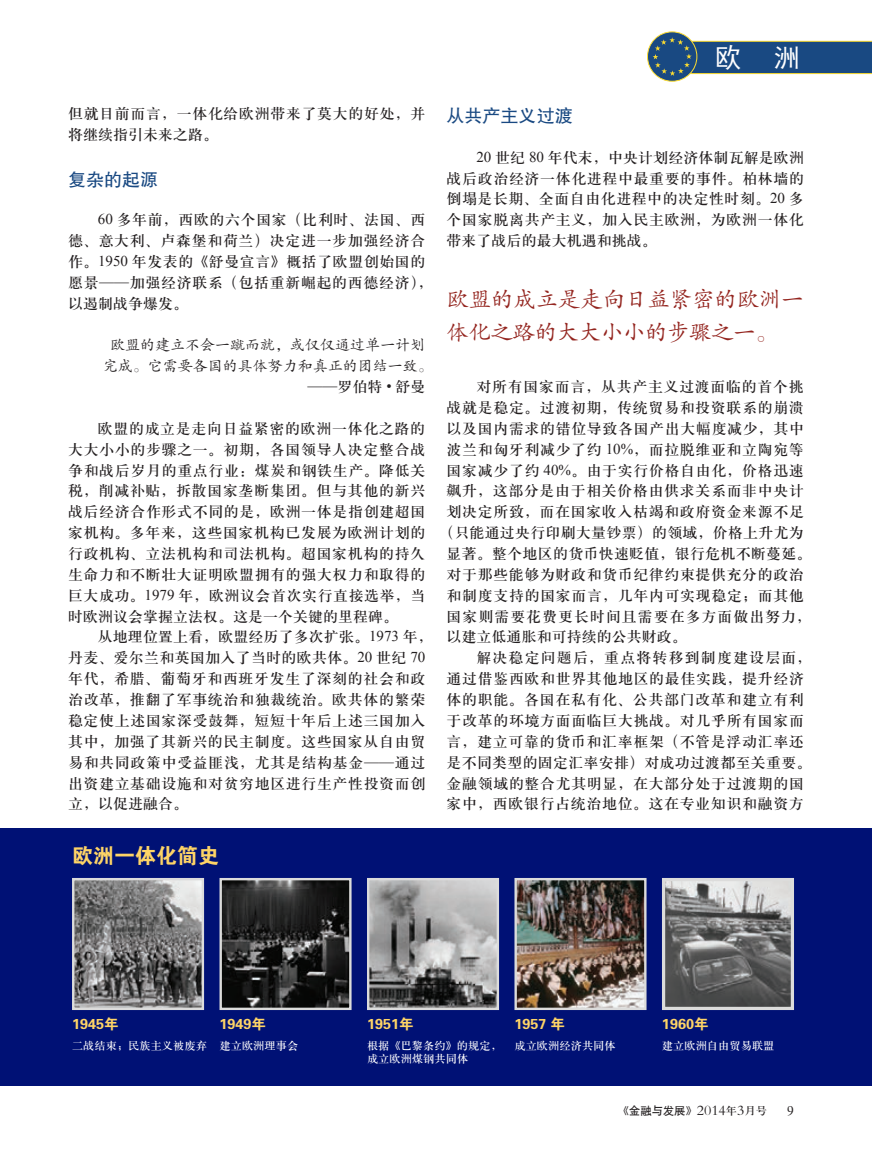
<style>
.page{position:relative;width:872px;height:1170px;background:#fff}
.page>*{position:absolute;margin:0;border:0;box-sizing:border-box;transform-origin:0 0}
.t1{font:27px "Sim Hei";color:#fff}
.t2{font:22.5px/33px "FZKTK GBK1 0";letter-spacing:-.01em;color:#94251f}
.t3{font:21px "FZDHTK GBK1 0";color:#fed466}
.t4{font:18px "FZHTK GBK1 0";color:#194982}
.t5{font:15px/20.9px "H Ya 3 gj";letter-spacing:.04em;color:#231f20}
.t6{font:15px "H Ya 3 gj";letter-spacing:.015em;color:#231f20}
.t7{font:15px/20.9px "FZKTJW GB1 0";color:#231f20;text-align:center}
.t8{font:15px "H Ya 3 gj";letter-spacing:.06em;color:#231f20}
.t9{font:15px "H Ya 3 gj";letter-spacing:.075em;color:#231f20}
.t10{font:15px "H Ya 3 gj";color:#231f20}
.t11{font:14.4px "FZDHTK GBK1 0";color:#fed466}
.t12{font:13.5px "H Ya 3 gj";color:#231f20}
.t13{font:11.25px/13.6px "H Ya 3 gj";color:#fff}
.t14{font:10.95px "H Yb 1 gj";color:#231f20}
.s1{font-family:"Times New Roman"}
.s2{font-family:"FZKTJW GB1 0"}
.s3{font-family:"FZSYJW GB1 0";font-size:14.7px}
.s4{font-family:"H Ya 3 gj"}
</style>
<div class="page">
<div style="left:0;top:828px;width:872px;height:257px;background:#001175"></div>
<svg style="left:647px;top:32px;width:50px;height:49px"></svg>
<div style="left:647px;top:32px;width:50px;height:49px;border:1px solid #fcdc31;border-radius:50%"></div>
<svg style="left:652px;top:37px;width:220px;height:39px;background:#43688c"></svg>
<img style="left:370px;top:880px;width:126px;height:126px">
<div style="left:367px;top:877px;width:132px;height:132px;border:2px solid #dcdcdb"></div>
<img style="left:517px;top:880px;width:126px;height:126px">
<div style="left:514px;top:877px;width:132px;height:132px;border:2px solid #dcdcdb"></div>
<img style="left:75px;top:880px;width:126px;height:126px">
<div style="left:72px;top:877px;width:132px;height:132px;border:2px solid #dcdcdb"></div>
<img style="left:222px;top:880px;width:126px;height:126px">
<div style="left:219px;top:877px;width:132px;height:132px;border:2px solid #dcdcdb"></div>
<img style="left:666px;top:881px;width:124px;height:124px">
<div style="left:662px;top:877px;width:132px;height:132px;border:3px solid #dcdcdb"></div>
<p class="t5" style="left:68px;top:103px;width:359px">但就目前而言，一体化给欧洲带来了莫大的好处，并将继续指引未来之路。</p>
<p class="t4" style="left:68px;top:170px;width:91px">复杂的起源</p>
<p class="t5" style="left:68px;top:209px;width:366px;text-indent:30px"><span class="s1">60</span> 多年前，西欧的六个国家（比利时、法国、西德、意大利、卢森堡和荷兰）决定进一步加强经济合作。<span class="s1">1950</span> 年发表的《舒曼宣言》概括了欧盟创始国的愿景<span class="s2">——</span>加强经济联系（包括重新崛起的西德经济），以遏制战争爆发。</p>
<p class="t7" style="left:103px;top:335px;width:332px">欧盟的建立不会一蹴而就，或仅仅通过单一计划完成。它需要各国的具体努力和真正的团结一致。</p>
<p class="t5" style="left:307px;top:376px;width:119px"><span class="s2">——</span>罗伯特 <span class="s1">•</span> 舒曼</p>
<p class="t5" style="left:68px;top:418px;width:359px;text-align:justify;text-indent:30px">欧盟的成立是走向日益紧密的欧洲一体化之路的大大小小的步骤之一。初期，各国领导人决定整合战争和战后岁月的重点行业：煤炭和钢铁生产。降低关税，削减补贴，拆散国家垄断集团。但与其他的新兴战后经济合作形式不同的是，欧洲一体是指创建超国家机构。多年来，这些国家机构已发展为欧洲计划的行政机构、立法机构和司法机构。超国家机构的持久生命力和不断壮大证明欧盟拥有的强大权力和取得的巨大成功。<span class="s1">1979</span> 年，欧洲议会首次实行直接选举，当时欧洲议会掌握立法权。这是一个关键的里程碑。</p>
<p class="t5" style="left:68px;top:626px;width:366px;text-indent:30px">从地理位置上看，欧盟经历了多次扩张。<span class="s1">1973</span> 年，丹麦、爱尔兰和英国加入了当时的欧共体。<span class="s1">20</span> 世纪 <span class="s1">70</span>年代，希腊、葡萄牙和西班牙发生了深刻的社会和政治改革，推翻了军事统治和独裁统治。欧共体的繁荣稳定使上述国家深受鼓舞，短短十年后上述三国加入其中，加强了其新兴的民主制度。这些国家从自由贸易和共同政策中受益匪浅，尤其是结构基金<span class="s2">——</span>通过出资建立基础设施和对贫穷地区进行生产性投资而创立，以促进融合。</p>
<h3 class="t3" style="left:72px;top:844px;width:148px">欧洲一体化简史</h3>
<h1 class="t1" style="left:714px;top:44px;width:87px">欧 洲</h1>
<p class="t4" style="left:446px;top:106px;width:127px">从共产主义过渡</p>
<p class="t5" style="left:446px;top:147px;width:359px;text-align:justify;text-indent:30px"><span class="s1">20</span> 世纪 <span class="s1">80</span> 年代末，中央计划经济体制瓦解是欧洲战后政治经济一体化进程中最重要的事件。柏林墙的倒塌是长期、全面自由化进程中的决定性时刻。<span class="s1">20</span> 多个国家脱离共产主义，加入民主欧洲，为欧洲一体化带来了战后的最大机遇和挑战。</p>
<h2 class="t2" style="left:446px;top:283px;width:359px">欧盟的成立是走向日益紧密的欧洲一体化之路的大大小小的步骤之一。</h2>
<p class="t5" style="left:476px;top:376px;width:329px">对所有国家而言，从共产主义过渡面临的首个挑</p>
<p class="t5" style="left:446px;top:397px;width:359px">战就是稳定。过渡初期，传统贸易和投资联系的崩溃</p>
<p class="t5" style="left:446px;top:418px;width:359px">以及国内需求的错位导致各国产出大幅度减少，其中</p>
<p class="t5" style="left:446px;top:439px;width:359px">波兰和匈牙利减少了约 <span class="s1">10%</span>，而拉脱维亚和立陶宛等</p>
<p class="t5" style="left:446px;top:459px;width:359px">国家减少了约 <span class="s1">40%</span>。由于实行价格自由化，价格迅速</p>
<p class="t5" style="left:446px;top:480px;width:359px">飙升，这部分是由于相关价格由供求关系而非中央计</p>
<p class="t5" style="left:446px;top:501px;width:359px">划决定所致，而在国家收入枯竭和政府资金来源不足</p>
<p class="t6" style="left:439px;top:525px;width:366px">（只能通过央行印刷大量钞票）的领域，价格上升尤为</p>
<p class="t6" style="left:446px;top:546px;width:366px">显著。整个地区的货币快速贬值，银行危机不断蔓延。</p>
<p class="t5" style="left:446px;top:564px;width:359px">对于那些能够为财政和货币纪律约束提供充分的政治</p>
<p class="t5" style="left:446px;top:584px;width:359px">和制度支持的国家而言，几年内可实现稳定；而其他</p>
<p class="t8" style="left:446px;top:608px;width:366px">国家则需要花费更长时间且需要在多方面做出努力，</p>
<p class="t10" style="left:446px;top:629px;width:241px">以建立低通胀和可持续的公共财政。</p>
<p class="t9" style="left:476px;top:650px;width:336px">解决稳定问题后，重点将转移到制度建设层面，</p>
<p class="t5" style="left:446px;top:668px;width:359px">通过借鉴西欧和世界其他地区的最佳实践，提升经济</p>
<p class="t5" style="left:446px;top:689px;width:359px">体的职能。各国在私有化、公共部门改革和建立有利</p>
<p class="t5" style="left:446px;top:710px;width:359px">于改革的环境方面面临巨大挑战。对几乎所有国家而</p>
<p class="t5" style="left:446px;top:730px;width:359px">言，建立可靠的货币和汇率框架（不管是浮动汇率还</p>
<p class="t6" style="left:446px;top:754px;width:366px">是不同类型的固定汇率安排）对成功过渡都至关重要。</p>
<p class="t5" style="left:446px;top:772px;width:359px">金融领域的整合尤其明显，在大部分处于过渡期的国</p>
<p class="t5" style="left:446px;top:793px;width:359px">家中，西欧银行占统治地位。这在专业知识和融资方</p>
<p class="t11" style="left:72px;top:1015px;width:48px">1945年</p>
<p class="t13" style="left:72px;top:1038px;width:136px">二战结束；民族主义被废弃</p>
<p class="t11" style="left:219px;top:1015px;width:48px">1949年</p>
<p class="t13" style="left:219px;top:1038px;width:80px">建立欧洲理事会</p>
<p class="t11" style="left:367px;top:1015px;width:48px">1951年</p>
<p class="t13" style="left:367px;top:1038px;width:136px">根据《巴黎条约》的规定，成立欧洲煤钢共同体</p>
<p class="t11" style="left:514px;top:1015px;width:52px">1957 年</p>
<p class="t13" style="left:514px;top:1038px;width:103px">成立欧洲经济共同体</p>
<p class="t11" style="left:662px;top:1015px;width:48px">1960年</p>
<p class="t13" style="left:662px;top:1038px;width:114px">建立欧洲自由贸易联盟</p>
<p class="t14" style="left:618px;top:1105px;width:150px">《金融与发展》<span class="s3">2014</span><span class="s4">年</span><span class="s3">3</span><span class="s4">月号</span></p>
<p class="t12" style="left:787px;top:1104px;width:8px">9</p>
</div>
